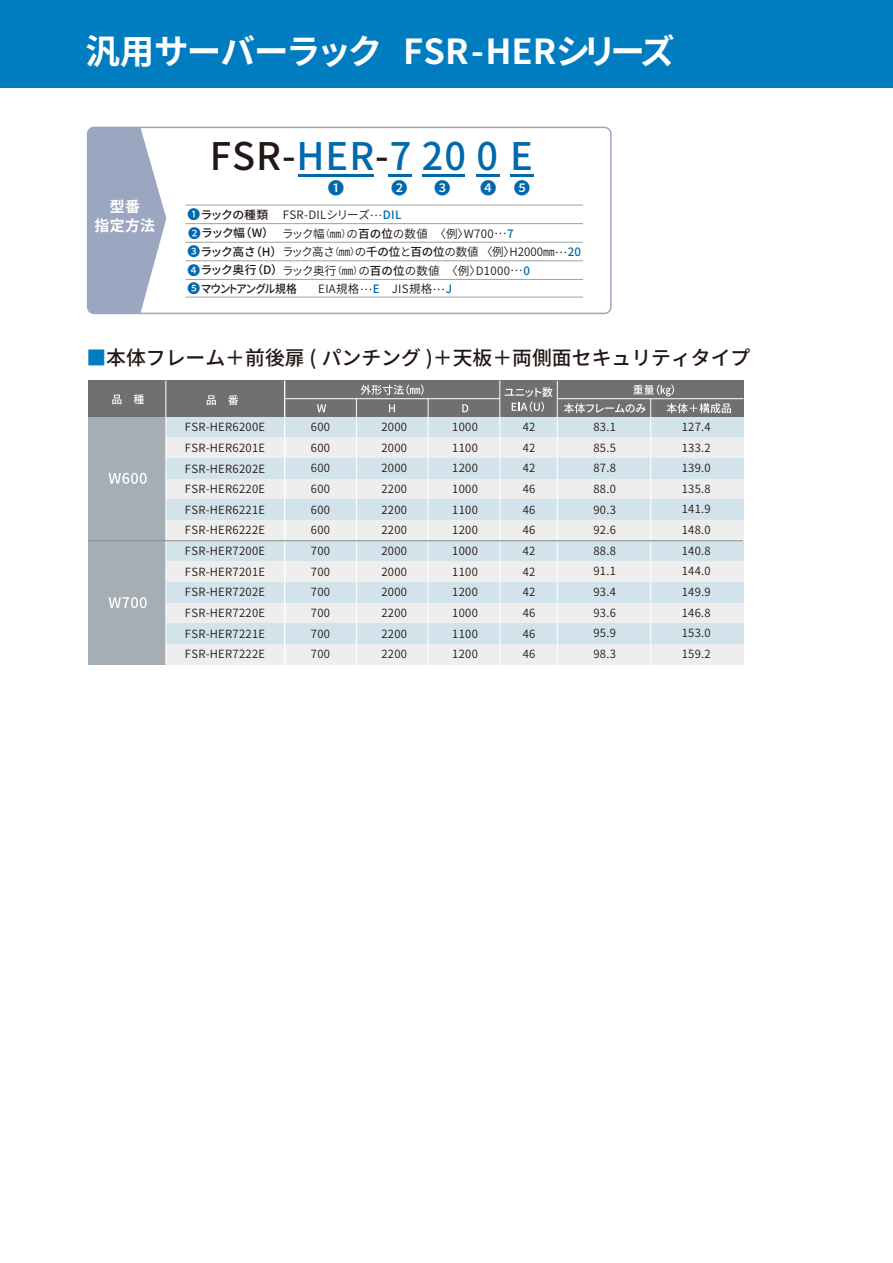
<style>
.page{position:relative;width:893px;height:1263px;background:#fff}
.page>*{position:absolute;margin:0;border:0;box-sizing:border-box;transform-origin:0 0}
.t1{font:500 37.95px "Source Han Sans JP";letter-spacing:.025em;color:#0069ac}
.t2{font:700 34.5px "Source Han Sans JP";letter-spacing:-.02em;color:#fff}
.t3{font:500 19.8px "Source Han Sans JP";color:#231815}
.t4{font:500 16.35px "Source Han Sans JP";color:#0069ac}
.t5{font:700 14.85px/18.6px "Source Han Sans JP";letter-spacing:.025em;color:#fff;text-align:center}
.t6{font:500 11.55px/18.6px "Source Han Sans JP";letter-spacing:-.105em;color:#231815}
.t7{font:11.55px/18.6px "Source Han Sans JP";letter-spacing:.025em;color:#231815}
.t8{font:11.25px/20.7px "Source Han Sans JP";letter-spacing:.025em;color:#231815;text-align:justify}
.s1{color:#231815}
.s2{font-weight:500;color:#0069ac}
.s3{font-size:9.45px}
.s4{font-weight:500}
.s5{font-size:12.75px;color:#0069ac}
.s6{font-weight:400}
.s7{font-weight:400;font-size:9.45px}
.s8{color:#0069ac}
.s9{color:#007cc1}
</style>
<div class="page">
<div style="left:0;top:0;width:893px;height:88px;background:#007cc1"></div>
<div style="left:88px;top:417px;width:78px;height:248px;background:#a5aeb4"></div>
<div style="left:88px;top:381px;width:655px;height:36px;background:#717071"></div>
<div style="left:166px;top:417px;width:577px;height:20px;background:#d3e3eb"></div>
<div style="left:166px;top:437px;width:577px;height:21px;background:#eeeeef"></div>
<div style="left:166px;top:458px;width:577px;height:21px;background:#d3e3eb"></div>
<div style="left:166px;top:479px;width:577px;height:20px;background:#eeeeef"></div>
<div style="left:166px;top:499px;width:577px;height:21px;background:#d3e3eb"></div>
<div style="left:166px;top:520px;width:577px;height:21px;background:#eeeeef"></div>
<div style="left:166px;top:541px;width:577px;height:20px;background:#d3e3eb"></div>
<div style="left:166px;top:561px;width:577px;height:21px;background:#eeeeef"></div>
<div style="left:166px;top:582px;width:577px;height:21px;background:#d3e3eb"></div>
<div style="left:166px;top:603px;width:577px;height:20px;background:#eeeeef"></div>
<div style="left:166px;top:623px;width:577px;height:21px;background:#d3e3eb"></div>
<div style="left:166px;top:644px;width:577px;height:21px;background:#eeeeef"></div>
<svg style="left:207px;top:395px;width:9px;height:10px"></svg>
<svg style="left:228px;top:395px;width:10px;height:10px"></svg>
<svg style="left:112px;top:395px;width:9px;height:9px"></svg>
<svg style="left:134px;top:394px;width:10px;height:10px"></svg>
<svg style="left:109px;top:473px;width:38px;height:11px"></svg>
<svg style="left:109px;top:597px;width:38px;height:11px"></svg>
<svg style="left:361px;top:385px;width:63px;height:10px"></svg>
<svg style="left:505px;top:387px;width:47px;height:25px"></svg>
<svg style="left:633px;top:384px;width:41px;height:12px"></svg>
<svg style="left:317px;top:404px;width:9px;height:8px"></svg>
<svg style="left:389px;top:404px;width:6px;height:8px"></svg>
<svg style="left:462px;top:404px;width:6px;height:8px"></svg>
<svg style="left:564px;top:403px;width:82px;height:10px"></svg>
<svg style="left:666px;top:403px;width:65px;height:10px"></svg>
<hr style="left:165px;top:381px;width:1px;height:284px;background:#fff">
<hr style="left:284px;top:381px;width:1px;height:284px;background:#fff">
<hr style="left:356px;top:399px;width:1px;height:266px;background:#fff">
<hr style="left:428px;top:399px;width:1px;height:266px;background:#fff">
<hr style="left:499px;top:381px;width:1px;height:284px;background:#fff">
<hr style="left:557px;top:381px;width:1px;height:284px;background:#fff">
<hr style="left:285px;top:398px;width:215px;height:1px;background:#fff">
<hr style="left:650px;top:399px;width:1px;height:266px;background:#fff">
<hr style="left:557px;top:398px;width:186px;height:1px;background:#fff">
<hr style="left:298px;top:174px;width:76px;height:3px;background:#0069ac">
<hr style="left:389px;top:174px;width:23px;height:3px;background:#0069ac">
<hr style="left:476px;top:174px;width:24px;height:3px;background:#0069ac">
<hr style="left:510px;top:174px;width:23px;height:3px;background:#0069ac">
<hr style="left:422px;top:174px;width:43px;height:3px;background:#0069ac">
<hr style="left:186px;top:223px;width:397px;height:1px;background:#a0a1a1">
<hr style="left:186px;top:242px;width:397px;height:1px;background:#a0a1a1">
<hr style="left:186px;top:261px;width:397px;height:1px;background:#a0a1a1">
<hr style="left:186px;top:279px;width:397px;height:1px;background:#a0a1a1">
<hr style="left:186px;top:297px;width:397px;height:1px;background:#a0a1a1">
<hr style="left:186px;top:205px;width:397px;height:1px;background:#a0a1a1">
<div style="left:87px;top:127px;width:525px;height:187px;border:2px solid #9ba7c0;border-radius:7px"></div>
<svg style="left:88px;top:127px;width:78px;height:186px;background:#a9b3c9"></svg>
<hr style="left:88px;top:540px;width:655px;height:1px;background:#858c90">
<h2 class="t2" style="left:85px;top:32px;width:591px">汎用サーバーラック FSR-HERシリーズ</h2>
<h3 class="t5" style="left:95px;top:197px;width:62px">型番<br>指定方法</h3>
<h1 class="t1" style="left:210px;top:135px;width:325px"><span class="s1">FSR-</span>HER<span class="s1">-</span>7 20 0 E</h1>
<p class="t7" style="left:282px;top:206px;width:233px">FSR-DILシリーズ…<span class="s2">DIL　<br></span>ラック幅<span class="s3">（</span>㎜<span class="s3">）</span>の<span class="s4">百の位</span>の数値　〈例〉W700…<span class="s2">7</span></p>
<h3 class="t4" style="left:328px;top:179px;width:18px">❶</h3>
<h3 class="t4" style="left:391px;top:179px;width:18px">❷</h3>
<h3 class="t4" style="left:434px;top:179px;width:18px">❸</h3>
<h3 class="t4" style="left:480px;top:179px;width:52px">❹ ❺</h3>
<p class="t6" style="left:187px;top:205px;width:395px"><span class="s5">❶</span>ラックの種類<br><span class="s5">❷</span>ラック幅（W）<br><span class="s5">❸</span>ラック高さ（H）<span class="s6">ラック高さ</span><span class="s7">（</span><span class="s6">㎜</span><span class="s7">）</span><span class="s6">の</span>千の位<span class="s6">と</span>百の位<span class="s6">の数値 〈例〉H2000㎜</span><sup>…</sup><span class="s8">20<br></span><span class="s5">❹</span>ラック奥行（D）<span class="s6">ラック奥行</span><span class="s7">（</span><span class="s6">㎜</span><span class="s7">）</span><span class="s6">の</span>百の位<span class="s6">の数値　〈例〉D1000</span><sup>…</sup><span class="s8">0<br></span><span class="s5">❺</span> マウントアングル規格</p>
<p class="t7" style="left:283px;top:280px;width:171px">　　　EIA規格…<span class="s2">E</span>　JIS規格…<span class="s2">J</span></p>
<h3 class="t3" style="left:86px;top:347px;width:666px"><span class="s9">■</span>本体フレーム＋前後扉 ( パンチング )＋天板＋両側面セキュリティタイプ</h3>
<p class="t8" style="left:185px;top:417px;width:82px">FSR-HER6200E FSR-HER6201E FSR-HER6202E FSR-HER6220E FSR-HER6221E FSR-HER6222E FSR-HER7200E FSR-HER7201E FSR-HER7202E FSR-HER7220E FSR-HER7221E FSR-HER7222E</p>
<p class="t8" style="left:311px;top:417px;width:21px">600<br>600<br>600<br>600<br>600<br>600<br>700<br>700<br>700<br>700<br>700<br>700</p>
<p class="t8" style="left:381px;top:417px;width:27px">2000<br>2000<br>2000<br>2200<br>2200<br>2200<br>2000<br>2000<br>2000<br>2200<br>2200<br>2200</p>
<p class="t8" style="left:452px;top:417px;width:27px">1000<br>1100<br>1200<br>1000<br>1100<br>1200<br>1000<br>1100<br>1200<br>1000<br>1100<br>1200</p>
<p class="t8" style="left:523px;top:417px;width:14px">42<br>42<br>42<br>46<br>46<br>46<br>42<br>42<br>42<br>46<br>46<br>46</p>
<p class="t8" style="left:593px;top:417px;width:24px">83.1<br>85.5<br>87.8<br>88.0<br>90.3<br>92.6<br>88.8<br>91.1<br>93.4<br>93.6<br>95.9<br>98.3</p>
<p class="t8" style="left:682px;top:417px;width:31px">127.4<br>133.2<br>139.0<br>135.8<br>141.9<br>148.0<br>140.8<br>144.0<br>149.9<br>146.8<br>153.0<br>159.2</p>
</div>
